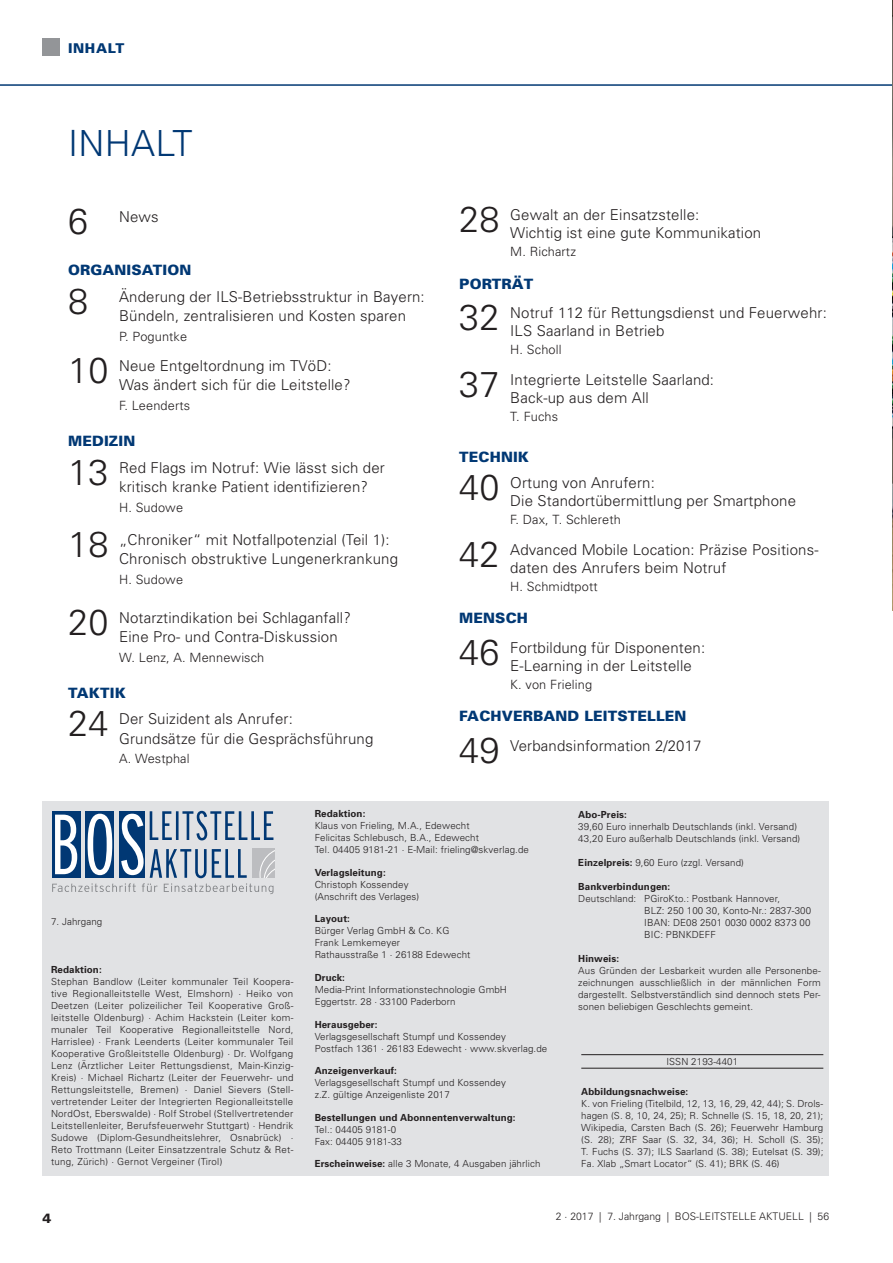
<style>
.page{position:relative;width:893px;height:1263px;background:#fff}
.page>*{position:absolute;margin:0;border:0;box-sizing:border-box;transform-origin:0 0}
.t1{font:300 36px "Univers";letter-spacing:.01em;color:#231f20}
.t2{font:300 36px "Univers";letter-spacing:.01em;color:#013874}
.t3{font:300 15px/19.5px "Univers";letter-spacing:.01em;color:#231f20}
.t4{font:900 14.25px "Univers";letter-spacing:.01em;color:#013874}
.t5{font:900 13.5px "Univers";letter-spacing:.05em;color:#013874}
.t6{font:900 13.5px "Univers";color:#231f20}
.t7{font:300 12.75px "Univers";letter-spacing:.01em;color:#231f20}
.t8{font:300 10.5px "Univers";color:#231f20}
.t9{font:300 9.75px/12px "Univers";letter-spacing:.01em;color:#231f20}
.t10{font:700 9.75px "Univers";letter-spacing:.01em;color:#231f20}
.s1{font-weight:700}
</style>
<div class="page">
<hr style="left:0;top:85px;width:893px;height:1px;background:#013874">
<div style="left:43px;top:38px;width:17px;height:17px;background:#939598"></div>
<div style="left:43px;top:801px;width:786px;height:375px;background:#e1e2e4"></div>
<svg style="left:52px;top:811px;width:223px;height:83px"></svg>
<hr style="left:581px;top:1054px;width:242px;height:1px;background:#231f20">
<hr style="left:581px;top:1068px;width:242px;height:1px;background:#231f20">
<img style="left:892px;top:1px;width:1px;height:609px">
<h3 class="t5" style="left:68px;top:40px;width:58px">INHALT</h3>
<h1 class="t2" style="left:68px;top:122px;width:126px">INHALT</h1>
<h1 class="t1" style="left:68px;top:200px;width:22px">6</h1>
<h2 class="t3" style="left:119px;top:207px;width:41px">News</h2>
<h3 class="t4" style="left:68px;top:261px;width:125px">ORGANISATION</h3>
<h1 class="t1" style="left:68px;top:279px;width:22px">8</h1>
<h2 class="t3" style="left:119px;top:287px;width:307px">Änderung der ILS-Betriebsstruktur in Bayern:<br>Bündeln, zentralisieren und Kosten sparen</h2>
<h3 class="t7" style="left:119px;top:329px;width:70px">P. Poguntke</h3>
<h1 class="t1" style="left:68px;top:348px;width:42px">10</h1>
<h2 class="t3" style="left:119px;top:356px;width:233px">Neue Entgeltordnung im TVöD:<br>Was ändert sich für die Leitstelle?</h2>
<h3 class="t7" style="left:119px;top:398px;width:73px">F. Leenderts</h3>
<h3 class="t4" style="left:68px;top:432px;width:69px">MEDIZIN</h3>
<h1 class="t1" style="left:68px;top:450px;width:42px">13</h1>
<h2 class="t3" style="left:119px;top:457px;width:267px">Red Flags im Notruf: Wie lässt sich der kritisch kranke Patient identifizieren?</h2>
<h3 class="t7" style="left:119px;top:499px;width:66px">H. Sudowe</h3>
<h1 class="t1" style="left:68px;top:522px;width:42px">18</h1>
<h2 class="t3" style="left:119px;top:529px;width:280px">„Chroniker“ mit Notfallpotenzial (Teil 1):<br>Chronisch obstruktive Lungenerkrankung</h2>
<h3 class="t7" style="left:119px;top:571px;width:66px">H. Sudowe</h3>
<h1 class="t1" style="left:68px;top:600px;width:42px">20</h1>
<h2 class="t3" style="left:119px;top:607px;width:233px">Notarztindikation bei Schlaganfall?<br>Eine Pro- und Contra-Diskussion</h2>
<h3 class="t7" style="left:119px;top:649px;width:147px">W. Lenz, A. Mennewisch</h3>
<h3 class="t4" style="left:68px;top:684px;width:59px">TAKTIK</h3>
<h1 class="t1" style="left:68px;top:702px;width:42px">24</h1>
<h2 class="t3" style="left:119px;top:709px;width:256px">Der Suizident als Anrufer:<br>Grundsätze für die Gesprächsführung</h2>
<h3 class="t7" style="left:119px;top:751px;width:72px">A. Westphal</h3>
<h1 class="t1" style="left:459px;top:198px;width:42px">28</h1>
<h2 class="t3" style="left:510px;top:206px;width:252px;line-height:18px">Gewalt an der Einsatzstelle:<br>Wichtig ist eine gute Kommunikation</h2>
<h3 class="t7" style="left:510px;top:244px;width:67px">M. Richartz</h3>
<h3 class="t4" style="left:459px;top:275px;width:76px">PORTRÄT</h3>
<h1 class="t1" style="left:459px;top:296px;width:42px">32</h1>
<h2 class="t3" style="left:510px;top:304px;width:318px;line-height:18px">Notruf 112 für Rettungsdienst und Feuerwehr:<br>ILS Saarland in Betrieb</h2>
<h3 class="t7" style="left:510px;top:342px;width:53px">H. Scholl</h3>
<h1 class="t1" style="left:459px;top:363px;width:42px">37</h1>
<h2 class="t3" style="left:510px;top:371px;width:205px;line-height:18px">Integrierte Leitstelle Saarland:<br>Back-up aus dem All</h2>
<h3 class="t7" style="left:510px;top:409px;width:49px">T. Fuchs</h3>
<h3 class="t4" style="left:459px;top:448px;width:71px">TECHNIK</h3>
<h1 class="t1" style="left:459px;top:465px;width:42px">40</h1>
<h2 class="t3" style="left:510px;top:473px;width:287px;line-height:18px">Ortung von Anrufern:<br>Die Standortübermittlung per Smartphone</h2>
<h3 class="t7" style="left:510px;top:511px;width:112px">F. Dax, T. Schlereth</h3>
<h1 class="t1" style="left:459px;top:532px;width:42px">42</h1>
<h2 class="t3" style="left:510px;top:540px;width:310px;line-height:18px">Advanced Mobile Location: Präzise Positions&shy;daten des Anrufers beim Notruf</h2>
<h3 class="t7" style="left:510px;top:578px;width:89px">H. Schmidtpott</h3>
<h3 class="t4" style="left:459px;top:609px;width:70px">MENSCH</h3>
<h1 class="t1" style="left:459px;top:630px;width:42px">46</h1>
<h2 class="t3" style="left:510px;top:638px;width:196px;line-height:18px">Fortbildung für Disponenten:<br>E-Learning in der Leitstelle</h2>
<h3 class="t7" style="left:510px;top:676px;width:83px">K. von Frieling</h3>
<h3 class="t4" style="left:459px;top:707px;width:229px">FACHVERBAND LEITSTELLEN</h3>
<h1 class="t1" style="left:459px;top:728px;width:42px">49</h1>
<h2 class="t3" style="left:510px;top:735px;width:193px">Verbandsinformation 2/2017</h2>
<p class="t9" style="left:51px;top:916px;width:53px">7. Jahrgang</p>
<p class="t10" style="left:51px;top:964px;width:52px">Redaktion:</p>
<p class="t9" style="left:51px;top:976px;width:244px;text-align:justify">Stephan Bandlow (Leiter kommunaler Teil Koopera&shy;tive Regionalleitstelle West, Elmshorn) · Heiko von Deetzen (Leiter polizeilicher Teil Kooperative Groß&shy;leitstelle Oldenburg) · Achim Hackstein (Leiter kom&shy;munaler Teil Kooperative Regionalleitstelle Nord, Harrislee) · Frank Leenderts (Leiter kommunaler Teil Kooperative Großleitstelle Oldenburg) · Dr. Wolfgang Lenz (Ärztlicher Leiter Rettungsdienst, Main-Kinzig-Kreis) · Michael Richartz (Leiter der Feuerwehr- und Rettungsleitstelle, Bremen) · Daniel Sievers (Stell&shy;vertretender Leiter der Integrierten Regionalleitstelle NordOst, Eberswalde) · Rolf Strobel (Stellvertretender Leitstellenleiter, Berufsfeuerwehr Stuttgart) · Hendrik Sudowe (Diplom-Gesundheitslehrer, Osnabrück) · Reto Trottmann (Leiter Einsatzzentrale Schutz &amp; Ret&shy;tung, Zürich) · Gernot Vergeiner (Tirol)</p>
<h3 class="t6" style="left:43px;top:1209px;width:10px">4</h3>
<p class="t10" style="left:315px;top:808px;width:52px">Redaktion:</p>
<p class="t9" style="left:315px;top:820px;width:216px">Klaus von Frieling, M.A., Edewecht<br>Felicitas Schlebusch, B.A., Edewecht<br>Tel. 04405 9181-21 · E-Mail: frieling@skverlag.de</p>
<p class="t10" style="left:315px;top:867px;width:73px">Verlagsleitung:</p>
<p class="t9" style="left:315px;top:878px;width:106px">Christoph Kossendey (Anschrift des Verlages)</p>
<p class="t10" style="left:315px;top:913px;width:37px">Layout:</p>
<p class="t9" style="left:315px;top:925px;width:157px">Bürger Verlag GmbH &amp; Co. KG<br>Frank Lemkemeyer<br>Rathausstraße 1 · 26188 Edewecht</p>
<p class="t10" style="left:315px;top:972px;width:32px">Druck:</p>
<p class="t9" style="left:315px;top:983px;width:194px">Media-Print Informationstechnologie GmbH<br>Eggertstr. 28 · 33100 Paderborn</p>
<p class="t10" style="left:315px;top:1018px;width:64px">Herausgeber:</p>
<p class="t9" style="left:315px;top:1030px;width:234px">Verlagsgesellschaft Stumpf und Kossendey<br>Postfach 1361 · 26183 Edewecht · www.skverlag.de</p>
<p class="t10" style="left:315px;top:1065px;width:84px">Anzeigenverkauf:</p>
<p class="t9" style="left:315px;top:1076px;width:193px">Verlagsgesellschaft Stumpf und Kossendey z.Z. gültige Anzeigenliste 2017</p>
<p class="t10" style="left:315px;top:1111px;width:202px">Bestellungen und Abonnentenverwaltung:</p>
<p class="t9" style="left:315px;top:1123px;width:89px">Tel.: 04405 9181-0<br>Fax: 04405 9181-33</p>
<p class="t9" style="left:315px;top:1157px;width:227px"><span class="s1">Erscheinweise:</span> alle 3 Monate, 4 Ausgaben jährlich</p>
<p class="t10" style="left:578px;top:808px;width:50px">Abo-Preis:</p>
<p class="t9" style="left:578px;top:820px;width:223px">39,60 Euro innerhalb Deutschlands (inkl. Versand)<br>43,20 Euro außerhalb Deutschlands (inkl. Versand)</p>
<p class="t9" style="left:578px;top:856px;width:167px"><span class="s1">Einzelpreis:</span> 9,60 Euro (zzgl. Versand)</p>
<p class="t10" style="left:578px;top:880px;width:94px">Bankverbindungen:</p>
<p class="t9" style="left:644px;top:892px;width:168px;text-indent:-66px">Deutschland: PGiroKto.: Postbank Hannover,<br>BLZ: 250 100 30, Konto-Nr.: 2837-300<br>IBAN: DE08 2501 0030 0002 8373 00<br>BIC: PBNKDEFF</p>
<p class="t10" style="left:578px;top:952px;width:42px">Hinweis:</p>
<p class="t9" style="left:578px;top:964px;width:244px;text-align:justify">Aus Gründen der Lesbarkeit wurden alle Personenbe&shy;zeichnungen ausschließlich in der männlichen Form dargestellt. Selbstverständlich sind dennoch stets Per&shy;sonen beliebigen Geschlechts gemeint.</p>
<p class="t9" style="left:666px;top:1056px;width:73px">ISSN 2193-4401</p>
<p class="t10" style="left:581px;top:1086px;width:108px">Abbildungsnachweise:</p>
<p class="t9" style="left:581px;top:1098px;width:244px;text-align:justify">K. von Frieling (Titelbild, 12, 13, 16, 29, 42, 44); S. Drols&shy;hagen (S. 8, 10, 24, 25); R. Schnelle (S. 15, 18, 20, 21); Wikipedia, Carsten Bach (S. 26); Feuerwehr Hamburg (S. 28); ZRF Saar (S. 32, 34, 36); H. Scholl (S. 35); T. Fuchs (S. 37); ILS Saarland (S. 38); Eutelsat (S. 39); Fa. Xlab „Smart Locator“ (S. 41); BRK (S. 46)</p>
<p class="t8" style="left:556px;top:1210px;width:275px">2 · 2017 | 7. Jahrgang | BOS-LEITSTELLE AKTUELL | 56</p>
</div>
